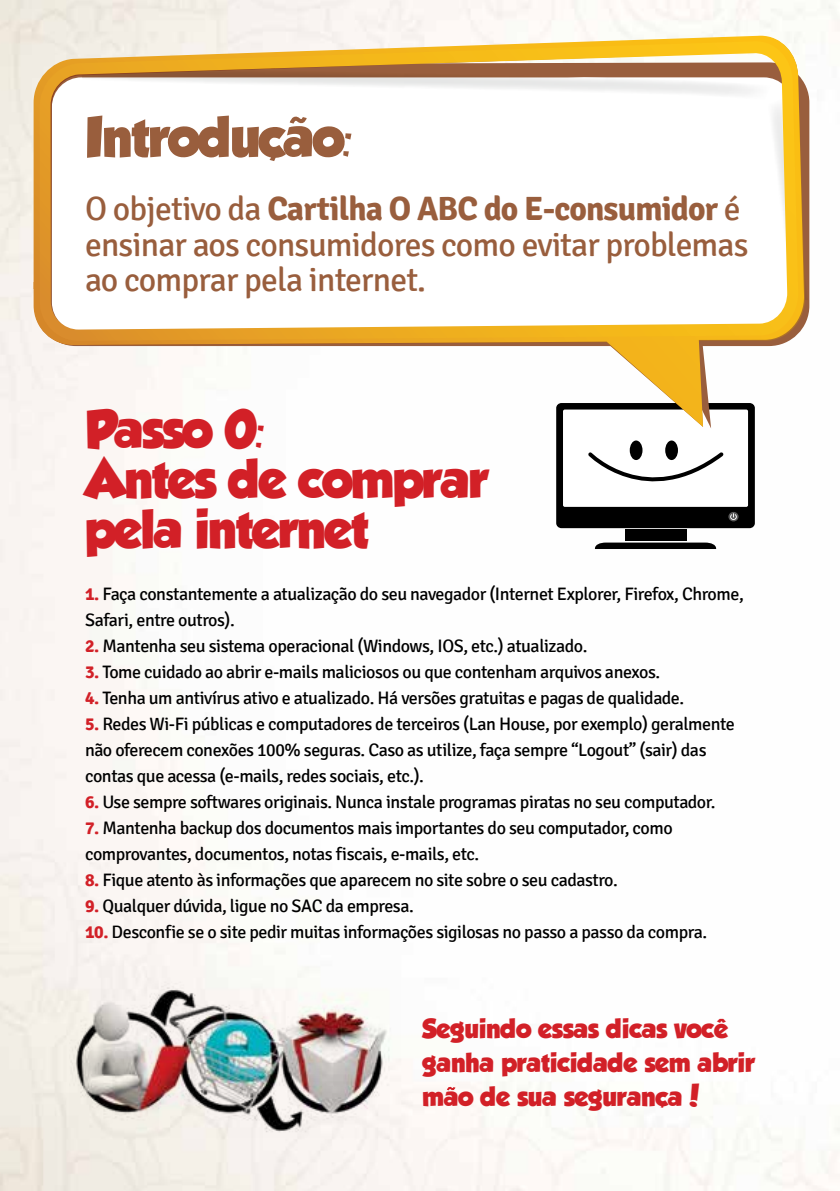
<style>
.page{position:relative;width:840px;height:1191px;background:#fff}
.page>*{position:absolute;margin:0;border:0;box-sizing:border-box;transform-origin:0 0}
.t1{font:50.4px "GROBOLD";letter-spacing:-.025em;color:#995e3d}
.t2{font:48px/50px "GROBOLD";letter-spacing:-.025em;color:#d22027}
.t3{font:33.6px/35.6px "Signika";letter-spacing:-.025em;color:#995e3d}
.t4{font:24px/34px "GROBOLD";color:#d22027}
.t5{font:18px/26px "Signika";letter-spacing:-.025em;color:#000}
.s1{font-weight:700}
.s2{font-weight:700;color:#d22027}
</style>
<div class="page">
<img style="left:0;top:0;width:839px;height:1191px">
<div style="left:556px;top:403px;width:198px;height:125px;background:#000;border-radius:5px"></div>
<div style="left:562px;top:409px;width:185px;height:98px;background:#fff;border-radius:2px"></div>
<div style="left:624px;top:529px;width:62px;height:12px;background:#000"></div>
<svg style="left:594px;top:542px;width:121px;height:7px"></svg>
<svg style="left:728px;top:512px;width:10px;height:9px"></svg>
<svg style="left:629px;top:440px;width:13px;height:20px"></svg>
<svg style="left:664px;top:440px;width:13px;height:20px"></svg>
<svg style="left:586px;top:449px;width:150px;height:71px"></svg>
<svg style="left:445px;top:1085px;width:11px;height:8px"></svg>
<img style="left:805px;top:183px;width:2px;height:117px">
<svg style="left:34px;top:36px;width:770px;height:391px"></svg>
<svg style="left:40px;top:41px;width:758px;height:300px"></svg>
<img style="left:69px;top:971px;width:331px;height:166px">
<h1 class="t1" style="left:85px;top:107px;width:268px">Introduçao:</h1>
<h3 class="t3" style="left:85px;top:191px;width:664px">O objetivo da <span class="s1">Cartilha O ABC do E-consumidor</span> é ensinar aos consumidores como evitar problemas ao comprar pela internet.</h3>
<h2 class="t2" style="left:85px;top:404px;width:405px">Passo 0:<br>Antes de comprar pela internet</h2>
<p class="t5" style="left:85px;top:581px;width:660px"><span class="s2">1.</span> Faça constantemente a atualização do seu navegador (Internet Explorer, Firefox, Chrome,<br>Safari, entre outros).</p>
<p class="t5" style="left:85px;top:633px;width:503px"><span class="s2">2.</span> Mantenha seu sistema operacional (Windows, IOS, etc.) atualizado.</p>
<p class="t5" style="left:85px;top:659px;width:576px"><span class="s2">3.</span> Tome cuidado ao abrir e-mails maliciosos ou que contenham arquivos anexos.</p>
<p class="t5" style="left:85px;top:685px;width:600px"><span class="s2">4.</span> Tenha um antivírus ativo e atualizado. Há versões gratuitas e pagas de qualidade.</p>
<p class="t5" style="left:85px;top:711px;width:650px"><span class="s2">5.</span> Redes Wi-Fi públicas e computadores de terceiros (Lan House, por exemplo) geralmente não oferecem conexões 100% seguras. Caso as utilize, faça sempre “Logout” (sair) das contas que acessa (e-mails, redes sociais, etc.).</p>
<p class="t5" style="left:85px;top:789px;width:631px"><span class="s2">6.</span> Use sempre softwares originais. Nunca instale programas piratas no seu computador.</p>
<p class="t5" style="left:85px;top:815px;width:588px"><span class="s2">7.</span> Mantenha backup dos documentos mais importantes do seu computador, como comprovantes, documentos, notas fiscais, e-mails, etc.</p>
<p class="t5" style="left:85px;top:867px;width:534px"><span class="s2">8.</span> Fique atento às informações que aparecem no site sobre o seu cadastro.</p>
<p class="t5" style="left:85px;top:893px;width:330px"><span class="s2">9.</span> Qualquer dúvida, ligue no SAC da empresa.</p>
<p class="t5" style="left:85px;top:919px;width:623px"><span class="s2">10.</span> Desconfie se o site pedir muitas informações sigilosas no passo a passo da compra.</p>
<h3 class="t4" style="left:422px;top:1011px;width:334px">Seguindo essas dicas você ganha praticidade sem abrir mao de sua segurança!</h3>
</div>
